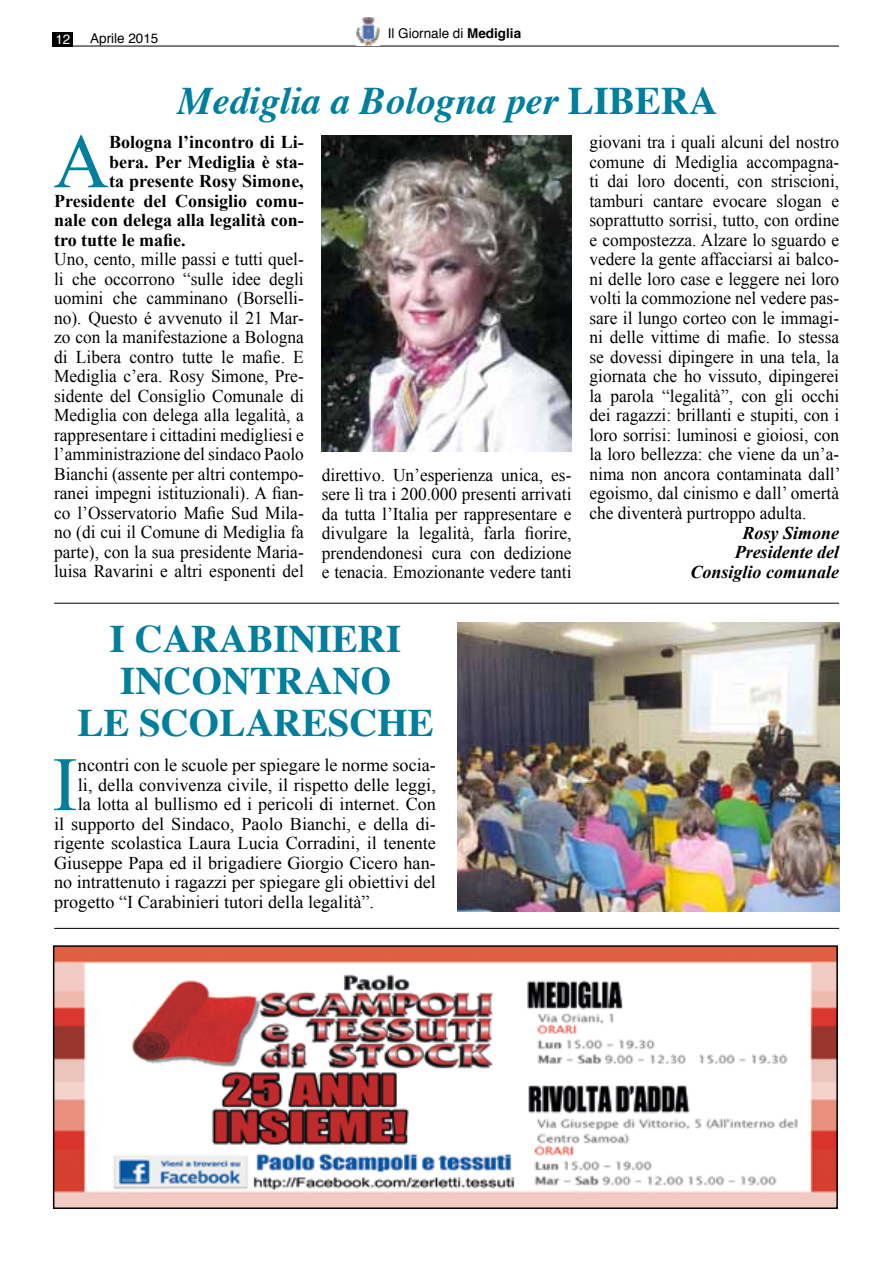
<style>
.page{position:relative;width:893px;height:1263px;background:#fff}
.page>*{position:absolute;margin:0;border:0;box-sizing:border-box;transform-origin:0 0}
.t1{font:76.95px "Times New Roman";color:#007e9d}
.t2{font:700 39px "Times";color:#007e9d}
.t3{font:italic 700 39px "Times";color:#007e9d}
.t4{font:18px/19.5px "Times New Roman";color:#000;text-align:justify;scale:.96 1}
.t5{font:18px "Times New Roman";color:#000}
.t6{font:700 18px "Times New Roman";color:#000}
.t7{font:italic 700 18px/19.5px "Times New Roman";color:#000;text-align:right}
.t8{font:13.5px "Helvetica";color:#000}
.t9{font:13.5px "Helvetica";color:#fff}
.s1{font-weight:700}
.s2{font-style:normal}
</style>
<div class="page">
<div style="left:53px;top:32px;width:20px;height:14px;background:#000"></div>
<hr style="left:53px;top:46px;width:786px;height:1px;background:#000">
<img style="left:356px;top:17px;width:24px;height:29px">
<img style="left:56px;top:948px;width:779px;height:258px">
<div style="left:53px;top:945px;width:785px;height:264px;border:2px solid #000"></div>
<img style="left:322px;top:135px;width:249px;height:316px">
<img style="left:457px;top:622px;width:382px;height:289px">
<hr style="left:54px;top:603px;width:785px;height:1px;background:#000">
<hr style="left:54px;top:928px;width:785px;height:1px;background:#000">
<p class="t9" style="left:55px;top:29px;width:17px">12</p>
<p class="t8" style="left:90px;top:28px;width:70px">Aprile 2015</p>
<p class="t8" style="left:388px;top:23px;width:135px">Il Giornale di <span class="s1">Mediglia</span></p>
<h2 class="t3" style="left:178px;top:65px;width:486px">Mediglia a Bologna per <span class="s2">LIBERA</span></h2>
<h1 class="t1" style="left:54px;top:110px;width:57px">A</h1>
<p class="t6" style="left:109px;top:130px;width:196px">Bologna l’incontro di Li-</p>
<p class="t6" style="left:109px;top:149px;width:196px">bera. Per Mediglia è sta-</p>
<p class="t6" style="left:109px;top:169px;width:196px">ta presente Rosy Simone,</p>
<p class="t6" style="left:54px;top:188px;width:251px">Presidente del Consiglio comu-</p>
<p class="t6" style="left:54px;top:208px;width:251px">nale con delega alla legalità con-</p>
<p class="t6" style="left:54px;top:227px;width:133px">tro tutte le mafie.</p>
<p class="t4" style="left:54px;top:249px;width:262px">Uno, cento, mille passi e tutti quel&shy;li che occorrono “sulle idee degli uomini che camminano (Borselli&shy;no). Questo é avvenuto il 21 Mar&shy;zo con la manifestazione a Bologna di Libera contro tutte le mafie. E Mediglia c’era. Rosy Simone, Pre&shy;sidente del Consiglio Comunale di Mediglia con delega alla legalità, a rappresentare i cittadini medigliesi e l’amministrazione del sindaco Paolo Bianchi (assente per altri contempo&shy;ranei impegni istituzionali). A fian&shy;co l’Osservatorio Mafie Sud Mila&shy;no (di cui il Comune di Mediglia fa parte), con la sua presidente Maria&shy;luisa Ravarini e altri esponenti del</p>
<p class="t4" style="left:322px;top:464px;width:262px">direttivo. Un’esperienza unica, es&shy;sere lì tra i 200.000 presenti arrivati da tutta l’Italia per rappresentare e divulgare la legalità, farla fiorire, prendendonesi cura con dedizione e tenacia. Emozionante vedere tanti</p>
<h2 class="t2" style="left:110px;top:601px;width:293px">I CARABINIERI</h2>
<h2 class="t2" style="left:120px;top:643px;width:101px">INCONTRANO</h2>
<h2 class="t2" style="left:77px;top:685px;width:140px">LE SCOLARE</h2>
<h2 class="t2" style="left:328px;top:685px;width:106px">SCHE</h2>
<h1 class="t1" style="left:52px;top:733px;width:27px">I</h1>
<p class="t5" style="left:78px;top:753px;width:360px">ncontri con le scuole per spiegare le norme socia-</p>
<p class="t5" style="left:78px;top:772px;width:359px">li, della convivenza civile, il rispetto delle leggi,</p>
<p class="t5" style="left:78px;top:792px;width:360px">la lotta al bullismo ed i pericoli di internet. Con</p>
<p class="t5" style="left:54px;top:811px;width:383px">il supporto del Sindaco, Paolo Bianchi, e della di-</p>
<p class="t5" style="left:54px;top:831px;width:383px">rigente scolastica Laura Lucia Corradini, il tenente</p>
<p class="t5" style="left:54px;top:850px;width:383px">Giuseppe Papa ed il brigadiere Giorgio Cicero han-</p>
<p class="t5" style="left:54px;top:870px;width:383px">no intrattenuto i ragazzi per spiegare gli obiettivi del</p>
<p class="t5" style="left:54px;top:889px;width:322px">progetto “I Carabinieri tutori della legalità”.</p>
<p class="t4" style="left:589px;top:132px;width:263px">giovani tra i quali alcuni del nostro comune di Mediglia accompagna&shy;ti dai loro docenti, con striscioni, tamburi cantare evocare slogan e soprattutto sorrisi, tutto, con ordine e compostezza. Alzare lo sguardo e vedere la gente affacciarsi ai balco&shy;ni delle loro case e leggere nei loro volti la commozione nel vedere pas&shy;sare il lungo corteo con le immagi&shy;ni delle vittime di mafie. Io stessa se dovessi dipingere in una tela, la giornata che ho vissuto, dipingerei la parola “legalità”, con gli occhi dei ragazzi: brillanti e stupiti, con i loro sorrisi: luminosi e gioiosi, con la loro bellezza: che viene da un’a&shy;nima non ancora contaminata dall’ egoismo, dal cinismo e dall’ omertà che diventerà purtroppo adulta.</p>
<p class="t7" style="left:691px;top:522px;width:150px">Rosy Simone<br>Presidente del<br>Consiglio comunale</p>
</div>
